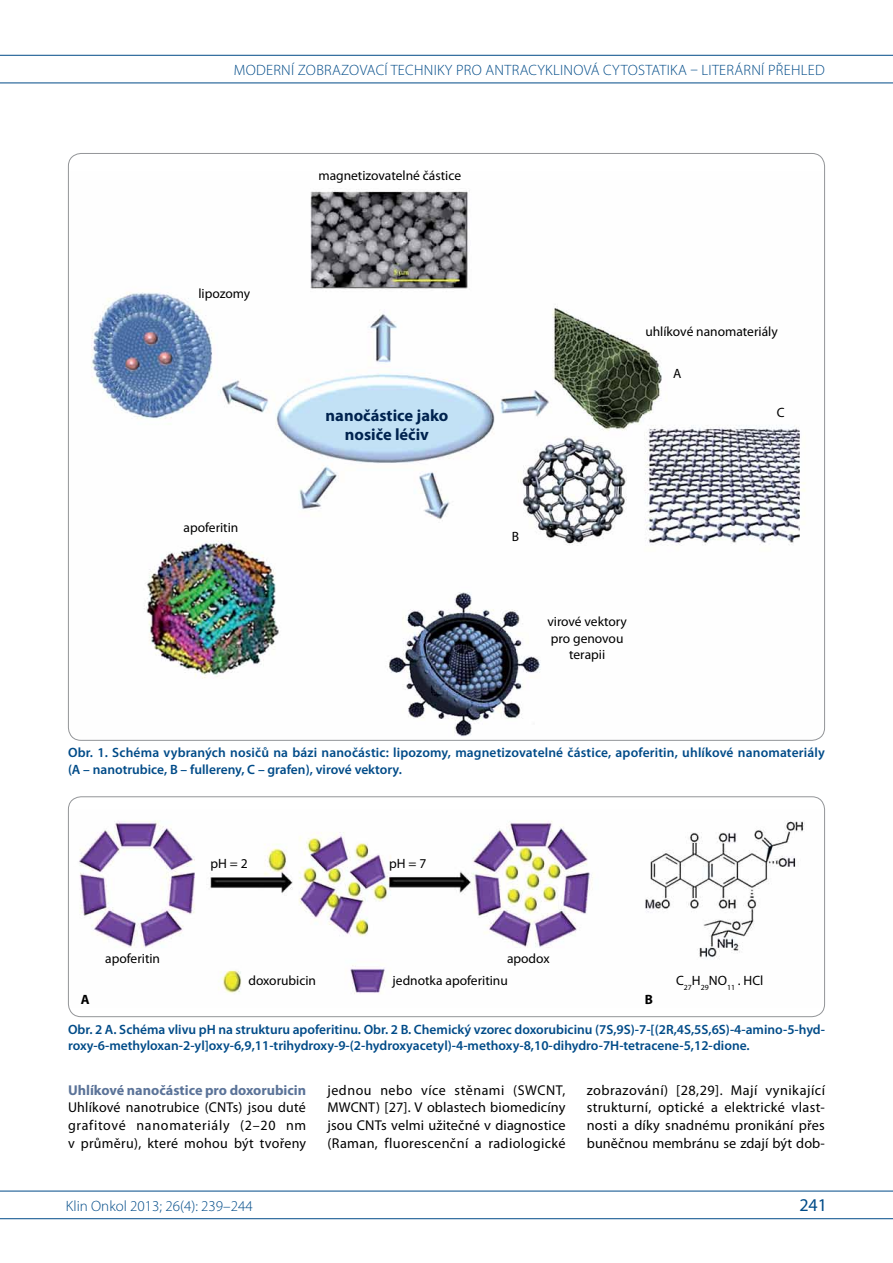
<style>
.page{position:relative;width:893px;height:1263px;background:#fff}
.page>*{position:absolute;margin:0;border:0;box-sizing:border-box;transform-origin:0 0}
.t1{font:18px "Myriad Pro";color:#004b88}
.t2{font:700 16.5px "Myriad Pro";color:#00234f}
.t3{font:300 15px "Myriad Pro";letter-spacing:.02em;color:#004b88}
.t4{font:300 15px "Myriad Pro";color:#004b88}
.t5{font:14.25px/17.9px "Myriad Pro";letter-spacing:.02em;color:#000;text-align:justify}
.t6{font:700 14.25px "Myriad Pro";color:#5b7398}
.t7{font:600 13.5px/16.5px "Myriad Pro";color:#004b88}
.t8{font:13.5px/16.2px "Myriad Pro";color:#000;text-align:center}
.t9{font:700 13.5px "Myriad Pro";color:#000}
</style>
<div class="page">
<hr style="left:0;top:55px;width:893px;height:1px;background:#004b88">
<hr style="left:0;top:83px;width:893px;height:1px;background:#004b88">
<hr style="left:0;top:1191px;width:893px;height:1px;background:#004b88">
<hr style="left:0;top:1218px;width:893px;height:1px;background:#004b88">
<img style="left:68px;top:189px;width:757px;height:551px">
<img style="left:79px;top:821px;width:726px;height:173px">
<div style="left:68px;top:796px;width:757px;height:221px;border:1px solid #939598;border-radius:13px"></div>
<p class="t3" style="left:234px;top:61px;width:592px">MODERNÍ ZOBRAZOVACÍ TECHNIKY PRO ANTRACYKLINOVÁ CYTOSTATIKA – LITERÁRNÍ PŘEHLED</p>
<p class="t8" style="left:198px;top:285px;width:53px">lipozomy</p>
<p class="t8" style="left:184px;top:519px;width:56px">apoferitin</p>
<p class="t8" style="left:318px;top:167px;width:144px">magnetizovatelné částice</p>
<p class="t8" style="left:645px;top:323px;width:134px">uhlíkové nanomateriály</p>
<p class="t8" style="left:673px;top:365px;width:10px">A</p>
<p class="t2" style="left:326px;top:404px;width:124px">nanočástice jako</p>
<p class="t8" style="left:777px;top:404px;width:9px">C</p>
<p class="t2" style="left:345px;top:424px;width:86px">nosiče léčiv</p>
<p class="t8" style="left:512px;top:528px;width:9px">B</p>
<p class="t8" style="left:547px;top:614px;width:81px">virové vektory pro genovou terapii</p>
<p class="t7" style="left:68px;top:744px;width:758px">Obr. 1. Schéma vybraných nosičů na bázi nanočástic: lipozomy, magnetizovatelné částice, apoferitin, uhlíkové nanomateriály (A – nanotrubice, B – fullereny, C – grafen), virové vektory.</p>
<p class="t8" style="left:105px;top:950px;width:56px">apoferitin</p>
<p class="t8" style="left:210px;top:855px;width:39px">pH = 2</p>
<p class="t8" style="left:389px;top:855px;width:39px">pH = 7</p>
<p class="t8" style="left:507px;top:950px;width:44px">apodox</p>
<p class="t8" style="left:248px;top:972px;width:69px">doxorubicin</p>
<p class="t8" style="left:393px;top:972px;width:117px">jednotka apoferitinu</p>
<p class="t8" style="left:676px;top:972px;width:89px">C<sub>27</sub>H<sub>29</sub>NO<sub>11</sub> . HCl</p>
<p class="t9" style="left:81px;top:991px;width:10px">A</p>
<p class="t9" style="left:645px;top:991px;width:10px">B</p>
<p class="t7" style="left:68px;top:1020px;width:758px">Obr. 2 A. Schéma vlivu pH na strukturu apoferitinu. Obr. 2 B. Chemický vzorec doxorubicinu (7S,9S)-7-[(2R,4S,5S,6S)-4-amino-5-hyd&shy;roxy-6-methyloxan-2-yl]oxy-6,9,11-trihydroxy-9-(2-hydroxyacetyl)-4-methoxy-8,10-dihydro-7H-tetracene-5,12-dione.</p>
<p class="t6" style="left:68px;top:1080px;width:240px">Uhlíkové nanočástice pro doxorubicin</p>
<p class="t5" style="left:68px;top:1098px;width:240px">Uhlíkové nanotrubice (CNTs) jsou duté grafitové nanomateriály (2–20 nm v průměru), které mohou být tvořeny</p>
<p class="t5" style="left:327px;top:1080px;width:240px">jednou nebo více stěnami (SWCNT, MWCNT) [27]. V oblastech biomedicíny jsou CNTs velmi užitečné v diagnostice (Raman, fluorescenční a radiologické</p>
<p class="t5" style="left:587px;top:1080px;width:240px">zobrazování) [28,29]. Mají vynikající strukturní, optické a elektrické vlast&shy;nosti a díky snadnému pronikání přes buněčnou membránu se zdají být dob-</p>
<p class="t4" style="left:66px;top:1197px;width:188px">KLIN ONKOL 2013; 26(4): 239–244</p>
<h1 class="t1" style="left:799px;top:1194px;width:29px">241</h1>
</div>
